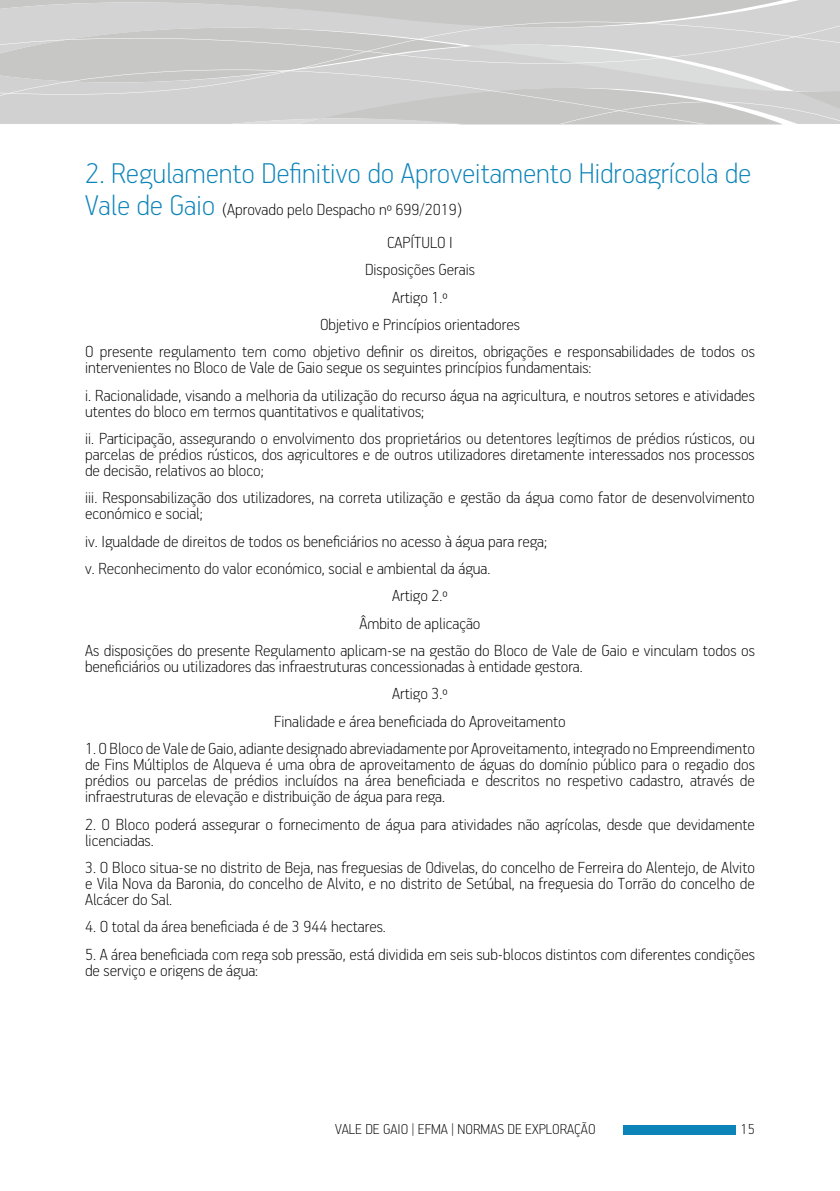
<style>
.page{position:relative;width:840px;height:1191px;background:#fff}
.page>*{position:absolute;margin:0;border:0;box-sizing:border-box;transform-origin:0 0}
.t1{font:100 32px "PF Handbook Pro";color:#0c84b8}
.t2{font:100 18px/16px "PF Handbook Pro";color:#000}
.t3{font:100 16px "PF Handbook Pro";color:#000}
.s1{font-size:32px;color:#0c84b8}
</style>
<div class="page">
<svg style="left:0;top:0;width:839px;height:5px;background:#cacac9"></svg>
<svg style="left:0;top:5px;width:839px;height:17px;background:#cecece"></svg>
<svg style="left:0;top:22px;width:839px;height:48px;background:#d0d0d0"></svg>
<svg style="left:0;top:70px;width:839px;height:53px;background:#d0d0cf"></svg>
<div style="left:623px;top:1124px;width:112px;height:10px;background:#0c84b8"></div>
<h1 class="t1" style="left:85px;top:154px;width:667px">2. Regulamento Definitivo do Aproveitamento Hidroagrícola de</h1>
<p class="t2" style="left:387px;top:192px;width:77px;line-height:33px;text-indent:-302px"><span class="s1">Vale de Gaio</span> (Aprovado pelo Despacho nº 699/2019)<br>CAPÍTULO I</p>
<p class="t2" style="left:85px;top:255px;width:671px;line-height:27.4px;text-align:center">Disposições Gerais<br>Artigo 1.º<br>Objetivo e Princípios orientadores<br>O presente regulamento tem como objetivo definir os direitos, obrigações e responsabilidades de todos os</p>
<p class="t2" style="left:85px;top:353px;width:670px;line-height:27.4px">intervenientes no Bloco de Vale de Gaio segue os seguintes princípios fundamentais:<br>i. Racionalidade, visando a melhoria da utilização do recurso água na agricultura, e noutros setores e atividades</p>
<p class="t2" style="left:85px;top:396px;width:670px;line-height:27.4px">utentes do bloco em termos quantitativos e qualitativos;<br>ii. Participação, assegurando o envolvimento dos proprietários ou detentores legítimos de prédios rústicos, ou</p>
<p class="t2" style="left:85px;top:445px;width:670px">parcelas de prédios rústicos, dos agricultores e de outros utilizadores diretamente interessados nos processos de decisão, relativos ao bloco;</p>
<p class="t2" style="left:85px;top:489px;width:670px">iii. Responsabilização dos utilizadores, na correta utilização e gestão da água como fator de desenvolvimento económico e social;</p>
<p class="t2" style="left:85px;top:532px;width:463px">iv. Igualdade de direitos de todos os beneficiários no acesso à água para rega;</p>
<p class="t2" style="left:85px;top:559px;width:406px">v. Reconhecimento do valor económico, social e ambiental da água.</p>
<p class="t2" style="left:392px;top:587px;width:57px">Artigo 2.º</p>
<p class="t2" style="left:359px;top:614px;width:122px">Âmbito de aplicação</p>
<p class="t2" style="left:85px;top:641px;width:671px">As disposições do presente Regulamento aplicam-se na gestão do Bloco de Vale de Gaio e vinculam todos os</p>
<p class="t2" style="left:85px;top:657px;width:499px">beneficiários ou utilizadores das infraestruturas concessionadas à entidade gestora.</p>
<p class="t2" style="left:392px;top:685px;width:57px">Artigo 3.º</p>
<p class="t2" style="left:274px;top:712px;width:293px">Finalidade e área beneficiada do Aproveitamento</p>
<p class="t2" style="left:85px;top:740px;width:671px;text-align:justify">1. O Bloco de Vale de Gaio, adiante designado abreviadamente por Aproveitamento, integrado no Empreendimento de Fins Múltiplos de Alqueva é uma obra de aproveitamento de águas do domínio público para o regadio dos prédios ou parcelas de prédios incluídos na área beneficiada e descritos no respetivo cadastro, através de infraestruturas de elevação e distribuição de água para rega.</p>
<p class="t2" style="left:85px;top:815px;width:670px">2. O Bloco poderá assegurar o fornecimento de água para atividades não agrícolas, desde que devidamente licenciadas.</p>
<p class="t2" style="left:85px;top:858px;width:671px;text-align:justify">3. O Bloco situa-se no distrito de Beja, nas freguesias de Odivelas, do concelho de Ferreira do Alentejo, de Alvito e Vila Nova da Baronia, do concelho de Alvito, e no distrito de Setúbal, na freguesia do Torrão do concelho de Alcácer do Sal.</p>
<p class="t2" style="left:85px;top:918px;width:302px">4. O total da área beneficiada é de 3 944 hectares.</p>
<p class="t2" style="left:85px;top:945px;width:671px">5. A área beneficiada com rega sob pressão, está dividida em seis sub-blocos distintos com diferentes condições de serviço e origens de água:</p>
<p class="t3" style="left:335px;top:1119px;width:262px">VALE DE GAIO | EFMA | NORMAS DE EXPLORAÇÃO</p>
<p class="t3" style="left:740px;top:1119px;width:16px">15</p>
</div>
